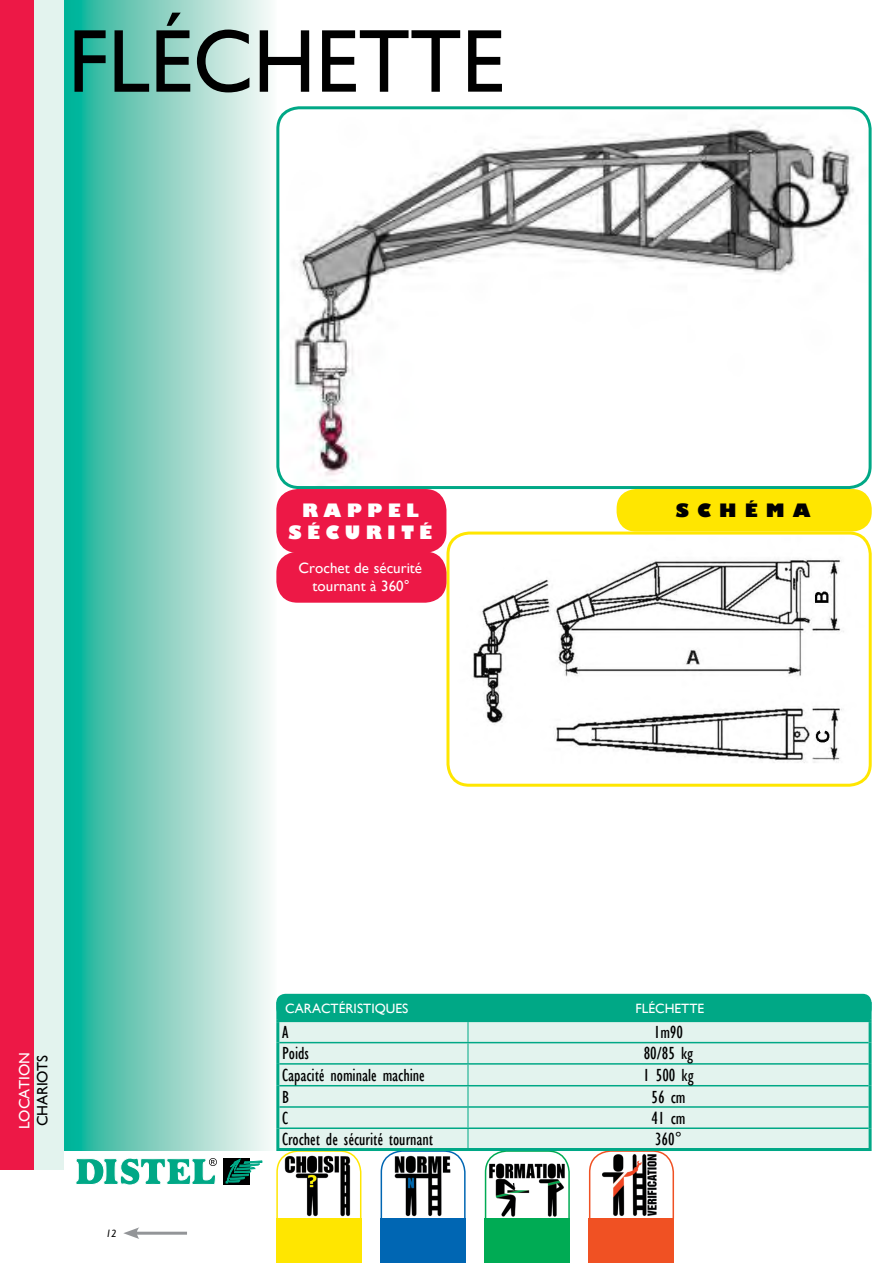
<style>
.page{position:relative;width:893px;height:1263px;background:#fff}
.page>*{position:absolute;margin:0;border:0;box-sizing:border-box;transform-origin:0 0}
.t1{font:90px "Gill Sans";color:#000;scale:.95 1}
.t2{font:condensed 18px "Gill Sans";color:#000}
.t3{font:800 18px "Gill Sans";letter-spacing:.3em;color:#fff}
.t4{font:800 18px "Gill Sans";letter-spacing:.45em;color:#000}
.t5{font:15px/18px "Gill Sans";color:#fff;text-align:center}
.t6{font:15px "Gill Sans";letter-spacing:-.015em;color:#000}
.t7{font:13.5px "Gill Sans";color:#fff}
.t8{font:italic 10.5px "Gill Sans";color:#000}
</style>
<div class="page">
<svg style="left:64px;top:0;width:206px;height:1150px;background:#87d3c4"></svg>
<svg style="left:76px;top:1158px;width:141px;height:27px"></svg>
<div style="left:223px;top:1158px;width:26px;height:26px;background:#000"></div>
<svg style="left:226px;top:1159px;width:36px;height:24px"></svg>
<hr style="left:134px;top:1232px;width:53px;height:3px;background:#939598">
<svg style="left:123px;top:1227px;width:16px;height:12px"></svg>
<img style="left:489px;top:1162px;width:77px;height:55px">
<div style="left:485px;top:1150px;width:85px;height:89px;border:2px solid #00ab54;border-radius:21px"></div>
<img style="left:284px;top:1154px;width:68px;height:63px">
<div style="left:276px;top:1150px;width:85px;height:89px;border:2px solid #ffe600;border-radius:21px"></div>
<img style="left:393px;top:1153px;width:59px;height:64px">
<div style="left:381px;top:1150px;width:85px;height:89px;border:2px solid #0066b3;border-radius:21px"></div>
<img style="left:601px;top:1153px;width:60px;height:63px">
<div style="left:589px;top:1150px;width:85px;height:89px;border:2px solid #f05123;border-radius:21px"></div>
<div style="left:276px;top:1218px;width:85px;height:45px;background:#ffe600"></div>
<div style="left:381px;top:1218px;width:85px;height:45px;background:#0066b3"></div>
<div style="left:485px;top:1218px;width:85px;height:45px;background:#00ab54"></div>
<div style="left:589px;top:1218px;width:85px;height:45px;background:#f05123"></div>
<div style="left:0;top:0;width:64px;height:1169px;background:#e3f3ee"></div>
<div style="left:0;top:0;width:34px;height:1169px;background:#ed1846"></div>
<img style="left:280px;top:110px;width:588px;height:376px">
<div style="left:276px;top:106px;width:596px;height:383px;border:3px solid #00a886;border-radius:21px"></div>
<div style="left:617px;top:489px;width:255px;height:42px;background:#ffe600;border-radius:20px"></div>
<img style="left:450px;top:535px;width:418px;height:248px">
<div style="left:446px;top:531px;width:426px;height:256px;border:3px solid #ffe600;border-radius:21px"></div>
<div style="left:276px;top:489px;width:170px;height:64px;background:#ed1846;border-radius:21px"></div>
<div style="left:276px;top:552px;width:170px;height:51px;background:#ed1846;border-radius:21px"></div>
<div style="left:276px;top:994px;width:596px;height:23px;background:#00a886;border-radius:9px"></div>
<svg style="left:279px;top:1015px;width:590px;height:133px;background:#d8efe9"></svg>
<hr style="left:276px;top:1022px;width:3px;height:20px;background:#00a886">
<hr style="left:869px;top:1022px;width:3px;height:20px;background:#00a886">
<hr style="left:276px;top:1042px;width:3px;height:22px;background:#00a886">
<hr style="left:869px;top:1042px;width:3px;height:22px;background:#00a886">
<hr style="left:276px;top:1064px;width:3px;height:22px;background:#00a886">
<hr style="left:869px;top:1064px;width:3px;height:22px;background:#00a886">
<hr style="left:276px;top:1086px;width:3px;height:21px;background:#00a886">
<hr style="left:869px;top:1086px;width:3px;height:21px;background:#00a886">
<hr style="left:276px;top:1107px;width:3px;height:21px;background:#00a886">
<hr style="left:869px;top:1107px;width:3px;height:21px;background:#00a886">
<hr style="left:276px;top:1128px;width:3px;height:20px;background:#00a886">
<hr style="left:869px;top:1128px;width:3px;height:20px;background:#00a886">
<hr style="left:276px;top:1148px;width:192px;height:3px;background:#00a886">
<hr style="left:468px;top:1148px;width:404px;height:3px;background:#00a886">
<hr style="left:279px;top:1042px;width:189px;height:1px;background:#00a886">
<hr style="left:468px;top:1042px;width:401px;height:1px;background:#00a886">
<hr style="left:279px;top:1063px;width:189px;height:2px;background:#00a886">
<hr style="left:468px;top:1063px;width:401px;height:2px;background:#00a886">
<hr style="left:279px;top:1085px;width:189px;height:1px;background:#00a886">
<hr style="left:468px;top:1085px;width:401px;height:1px;background:#00a886">
<hr style="left:279px;top:1106px;width:189px;height:2px;background:#00a886">
<hr style="left:468px;top:1106px;width:401px;height:2px;background:#00a886">
<hr style="left:279px;top:1127px;width:189px;height:2px;background:#00a886">
<hr style="left:468px;top:1127px;width:401px;height:2px;background:#00a886">
<hr style="left:276px;top:1005px;width:3px;height:14px;background:#00a886">
<hr style="left:869px;top:1005px;width:3px;height:14px;background:#00a886">
<hr style="left:276px;top:1019px;width:192px;height:3px;background:#00a886">
<hr style="left:468px;top:1019px;width:404px;height:3px;background:#00a886">
<h1 class="t1" style="left:68px;top:9px;width:461px">FLÉCHETTE</h1>
<p class="t3" style="left:302px;top:499px;width:118px">RAPPEL</p>
<p class="t4" style="left:676px;top:499px;width:136px">SCHÉMA</p>
<p class="t3" style="left:288px;top:521px;width:145px">SÉCURITÉ</p>
<p class="t5" style="left:299px;top:560px;width:125px">Crochet de sécurité tournant à 360°</p>
<p class="t5" style="left:16px;top:1129px;width:79px;rotate:-90deg">LOCATION</p>
<p class="t6" style="left:34px;top:1126px;width:73px;rotate:-90deg">CHARIOTS</p>
<p class="t8" style="left:106px;top:1227px;width:12px">12</p>
<p class="t7" style="left:285px;top:1000px;width:125px">CARACTÉRISTIQUES</p>
<p class="t7" style="left:635px;top:1000px;width:70px">FLÉCHETTE</p>
<p class="t2" style="left:282px;top:1022px;width:8px">A</p>
<p class="t2" style="left:654px;top:1022px;width:31px">1m90</p>
<p class="t2" style="left:282px;top:1043px;width:28px">Poids</p>
<p class="t2" style="left:644px;top:1043px;width:51px">80/85 kg</p>
<p class="t2" style="left:282px;top:1064px;width:144px">Capacité nominale machine</p>
<p class="t2" style="left:643px;top:1064px;width:52px">1 500 kg</p>
<p class="t2" style="left:282px;top:1086px;width:8px">B</p>
<p class="t2" style="left:652px;top:1086px;width:35px">56 cm</p>
<p class="t2" style="left:282px;top:1107px;width:7px">C</p>
<p class="t2" style="left:652px;top:1107px;width:35px">41 cm</p>
<p class="t2" style="left:282px;top:1128px;width:152px">Crochet de sécurité tournant</p>
<p class="t2" style="left:655px;top:1128px;width:28px">360°</p>
</div>
